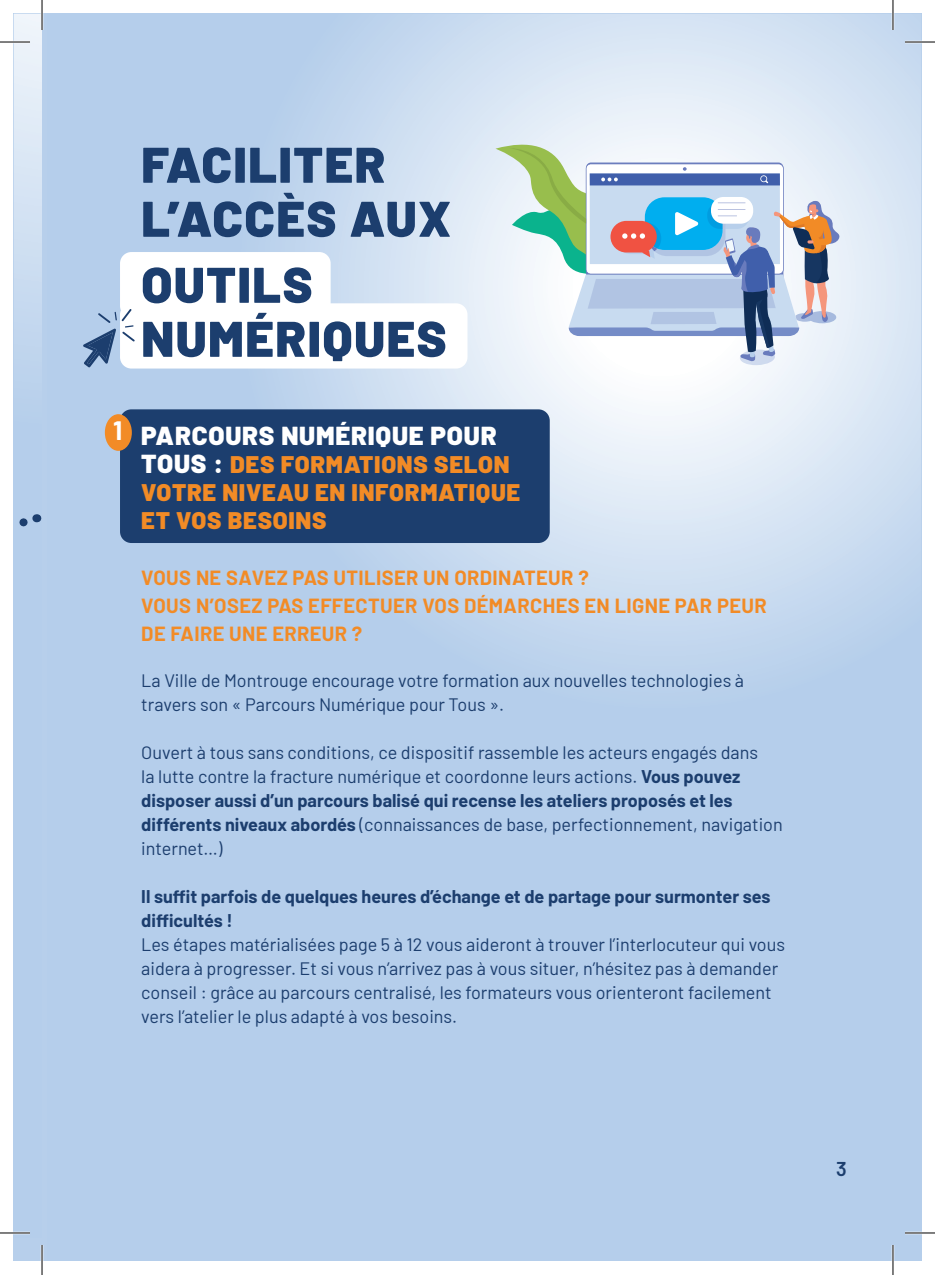
<style>
.page{position:relative;width:935px;height:1275px;background:#fff}
.page>*{position:absolute;margin:0;border:0;box-sizing:border-box;transform-origin:0 0}
.t1{font:900 50px/54px "Barlow";letter-spacing:.03em;color:#1c3e6e}
.t2{font:900 26px "Barlow";letter-spacing:.03em;color:#fff}
.t3{font:700 26px "Barlow";color:#fff}
.t4{font:900 24px/28px "Barlow";letter-spacing:.03em;color:#f28b26}
.t5{font:700 20px/28px "Barlow";letter-spacing:.02em;color:#f28b26}
.t6{font:600 20px "Barlow";color:#1c3e6e}
.t7{font:18px/24px "Barlow";color:#1c3e6e}
.t8{font:700 18px/24px "Barlow";color:#1c3e6e}
.s1{font-size:26px;color:#fff}
.s2{font-weight:700}
</style>
<div class="page">
<div style="left:14px;top:14px;width:28px;height:1224px;background:#b5ceeb"></div>
<svg style="left:14px;top:14px;width:28px;height:513px"></svg>
<div style="left:47px;top:14px;width:874px;height:1247px;background:#b5ceeb"></div>
<svg style="left:239px;top:14px;width:682px;height:647px"></svg>
<svg style="left:495px;top:145px;width:344px;height:220px;background:#bed0da"></svg>
<div style="left:120px;top:303px;width:347px;height:65px;background:#fff;border-radius:11px"></div>
<div style="left:120px;top:252px;width:210px;height:65px;background:#fff;border-radius:11px"></div>
<div style="left:120px;top:409px;width:429px;height:134px;background:#1c3e6e;border-radius:11px"></div>
<svg style="left:83px;top:309px;width:52px;height:58px"></svg>
<div style="left:105px;top:414px;width:27px;height:37px;background:#f28b26;border-radius:50%"></div>
<hr style="left:0;top:41px;width:30px;height:2px;background:#fff">
<hr style="left:904px;top:41px;width:30px;height:2px;background:#fff">
<hr style="left:0;top:1231px;width:30px;height:3px;background:#fff">
<hr style="left:904px;top:1231px;width:30px;height:3px;background:#fff">
<hr style="left:41px;top:0;width:2px;height:30px;background:#fff">
<hr style="left:891px;top:0;width:3px;height:30px;background:#fff">
<hr style="left:891px;top:1245px;width:3px;height:30px;background:#fff">
<hr style="left:0;top:42px;width:30px;height:1px;background:#000">
<hr style="left:904px;top:42px;width:30px;height:1px;background:#000">
<hr style="left:0;top:1232px;width:30px;height:1px;background:#000">
<hr style="left:904px;top:1232px;width:30px;height:1px;background:#000">
<hr style="left:42px;top:0;width:1px;height:30px;background:#000">
<hr style="left:42px;top:1245px;width:1px;height:30px;background:#000">
<hr style="left:892px;top:0;width:1px;height:30px;background:#000">
<hr style="left:892px;top:1245px;width:1px;height:30px;background:#000">
<h1 class="t1" style="left:141px;top:134px;width:311px">FACILITER<br>L’ACCÈS AUX</h1>
<h1 class="t1" style="left:141px;top:254px;width:307px">OUTILS<br>NUMÉRIQUES</h1>
<h2 class="t3" style="left:113px;top:411px;width:11px">1</h2>
<h2 class="t2" style="left:141px;top:416px;width:357px">PARCOURS NUMÉRIQUE POUR</h2>
<h3 class="t4" style="left:141px;top:448px;width:380px"><span class="s1">TOUS :</span> DES FORMATIONS SELON<br>VOTRE NIVEAU EN INFORMATIQUE<br>ET VOS BESOINS</h3>
<p class="t5" style="left:141px;top:562px;width:627px">VOUS NE SAVEZ PAS UTILISER UN ORDINATEUR ?<br>VOUS N’OSEZ PAS EFFECTUER VOS DÉMARCHES EN LIGNE PAR PEUR<br>DE FAIRE UNE ERREUR ?</p>
<p class="t7" style="left:141px;top:667px;width:604px">La Ville de Montrouge encourage votre formation aux nouvelles technologies à travers son « Parcours Numérique pour Tous ».</p>
<p class="t7" style="left:141px;top:739px;width:643px">Ouvert à tous sans conditions, ce dispositif rassemble les acteurs engagés dans<br>la lutte contre la fracture numérique et coordonne leurs actions. <span class="s2">Vous pouvez disposer aussi d’un parcours balisé qui recense les ateliers proposés et les différents niveaux abordés</span> (connaissances de base, perfectionnement, navigation internet…)</p>
<p class="t8" style="left:141px;top:883px;width:630px">Il suffit parfois de quelques heures d’échange et de partage pour surmonter ses difficultés !</p>
<p class="t7" style="left:141px;top:931px;width:645px">Les étapes matérialisées page 5 à 12 vous aideront à trouver l’interlocuteur qui vous aidera à progresser. Et si vous n’arrivez pas à vous situer, n’hésitez pas à demander conseil : grâce au parcours centralisé, les formateurs vous orienteront facilement vers l’atelier le plus adapté à vos besoins.</p>
<p class="t6" style="left:836px;top:1154px;width:12px">3</p>
</div>
